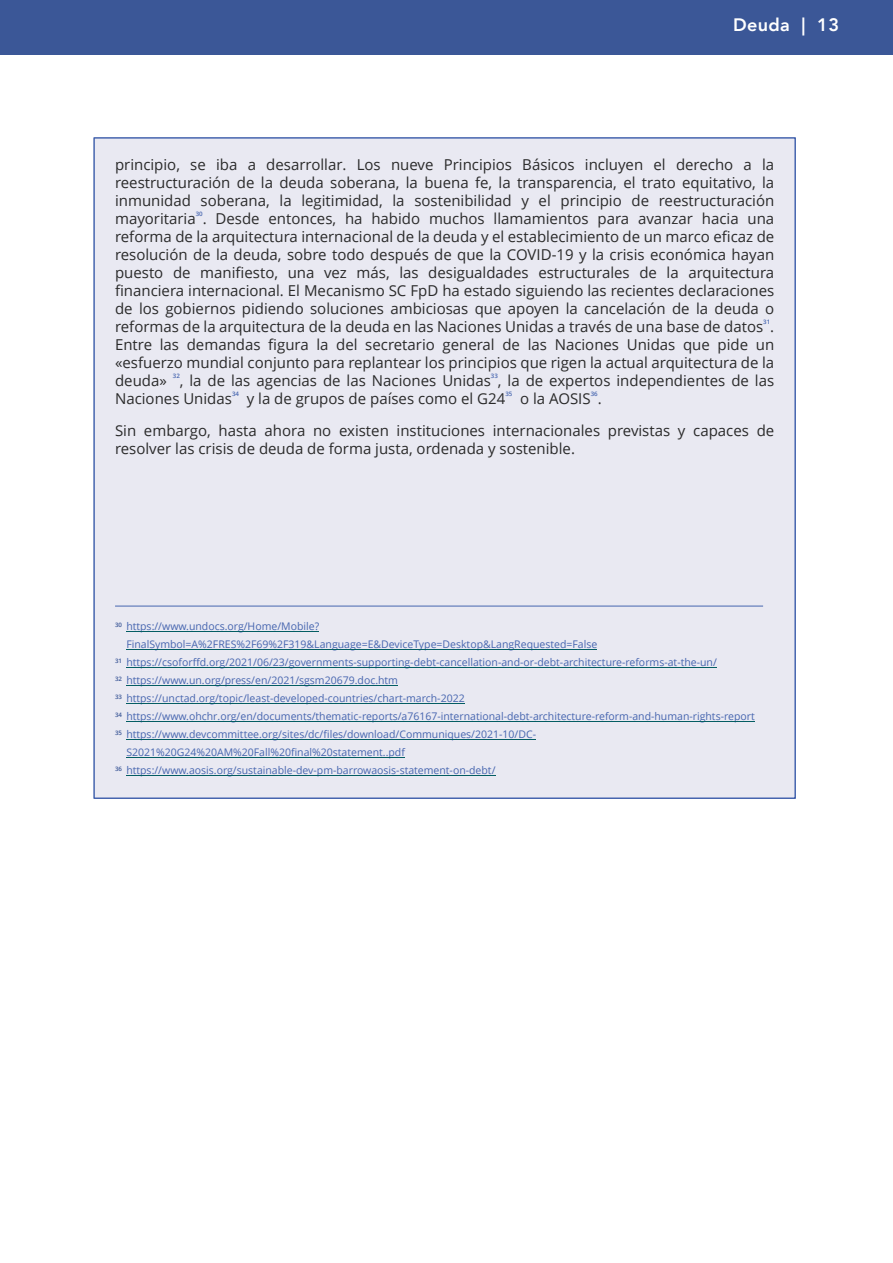
<style>
.page{position:relative;width:893px;height:1263px;background:#fff}
.page>*{position:absolute;margin:0;border:0;box-sizing:border-box;transform-origin:0 0}
.t1{font:800 18px "Avenir";letter-spacing:.02em;color:#fff}
.t2{font:15px/18px "Open Sans";color:#2a2a2a;text-align:justify}
.t3{font:10.5px/18px "Open Sans";color:#4665af}
.t4{font:600 6.15px "Open Sans";color:#4665af}
</style>
<div class="page">
<div style="left:0;top:0;width:893px;height:54px;background:#3b5797"></div>
<div style="left:93px;top:137px;width:703px;height:662px;background:#e9e9f2;border:2px solid #4665af"></div>
<hr style="left:126px;top:685px;width:272px;height:1px;background:#045d63">
<hr style="left:126px;top:775px;width:369px;height:1px;background:#045d63">
<hr style="left:126px;top:739px;width:410px;height:1px;background:#045d63">
<hr style="left:126px;top:757px;width:279px;height:1px;background:#045d63">
<hr style="left:126px;top:703px;width:339px;height:1px;background:#045d63">
<hr style="left:126px;top:667px;width:591px;height:1px;background:#045d63">
<hr style="left:126px;top:721px;width:629px;height:1px;background:#045d63">
<hr style="left:115px;top:606px;width:648px;height:1px;background:#4665af">
<hr style="left:126px;top:631px;width:193px;height:1px;background:#045d63">
<hr style="left:126px;top:649px;width:471px;height:1px;background:#045d63">
<p class="t1" style="left:733px;top:13px;width:107px">Deuda | 13</p>
<p class="t2" style="left:115px;top:157px;width:661px">principio, se iba a desarrollar. Los nueve Principios Básicos incluyen el derecho a la reestructuración de la deuda soberana, la buena fe, la transparencia, el trato equitativo, la inmunidad soberana, la legitimidad, la sostenibilidad y el principio de reestructuración mayoritaria</p>
<p class="t4" style="left:196px;top:212px;width:8px">30</p>
<p class="t2" style="left:115px;top:211px;width:661px;text-indent:88px">. Desde entonces, ha habido muchos llamamientos para avanzar hacia una reforma de la arquitectura internacional de la deuda y el establecimiento de un marco eficaz de resolución de la deuda, sobre todo después de que la COVID-19 y la crisis económica hayan puesto de manifiesto, una vez más, las desigualdades estructurales de la arquitectura financiera internacional. El Mecanismo SC FpD ha estado siguiendo las recientes declaraciones de los gobiernos pidiendo soluciones ambiciosas que apoyen la cancelación de la deuda o reformas de la arquitectura de la deuda en las Naciones Unidas a través de una base de datos</p>
<p class="t4" style="left:763px;top:320px;width:8px">31</p>
<p class="t2" style="left:115px;top:319px;width:661px;text-indent:655px">.<br>Entre las demandas figura la del secretario general de las Naciones Unidas que pide un «esfuerzo mundial conjunto para replantear los principios que rigen la actual arquitectura de la deuda»</p>
<p class="t4" style="left:173px;top:374px;width:8px">32</p>
<p class="t2" style="left:180px;top:373px;width:313px">, la de las agencias de las Naciones Unidas</p>
<p class="t4" style="left:491px;top:374px;width:8px">33</p>
<p class="t2" style="left:498px;top:373px;width:278px">, la de expertos independientes de las</p>
<p class="t2" style="left:115px;top:391px;width:118px">Naciones Unidas</p>
<p class="t4" style="left:232px;top:392px;width:8px">34</p>
<p class="t2" style="left:247px;top:391px;width:260px">y la de grupos de países como el G24</p>
<p class="t4" style="left:505px;top:392px;width:8px">35</p>
<p class="t2" style="left:520px;top:391px;width:72px">o la AOSIS</p>
<p class="t4" style="left:591px;top:392px;width:8px">36</p>
<p class="t2" style="left:115px;top:385px;width:661px;line-height:31.5px;text-indent:483px">.<br>Sin embargo, hasta ahora no existen instituciones internacionales previstas y capaces de</p>
<p class="t2" style="left:115px;top:441px;width:461px">resolver las crisis de deuda de forma justa, ordenada y sostenible.</p>
<p class="t3" style="left:126px;top:618px;width:472px;text-indent:-11px"><sup>30</sup> https://www.undocs.org/Home/Mobile?<br>FinalSymbol=A%2FRES%2F69%2F319&amp;Language=E&amp;DeviceType=Desktop&amp;LangRequested=False</p>
<p class="t3" style="left:115px;top:654px;width:603px"><sup>31</sup> https://csoforffd.org/2021/06/23/governments-supporting-debt-cancellation-and-or-debt-architecture-reforms-at-the-un/</p>
<p class="t3" style="left:115px;top:672px;width:284px"><sup>32</sup> https://www.un.org/press/en/2021/sgsm20679.doc.htm</p>
<p class="t3" style="left:115px;top:690px;width:351px"><sup>33</sup> https://unctad.org/topic/least-developed-countries/chart-march-2022</p>
<p class="t3" style="left:115px;top:708px;width:641px"><sup>34</sup> https://www.ohchr.org/en/documents/thematic-reports/a76167-international-debt-architecture-reform-and-human-rights-report</p>
<p class="t3" style="left:126px;top:726px;width:411px;text-indent:-11px"><sup>35</sup> https://www.devcommittee.org/sites/dc/files/download/Communiques/2021-10/DC-<br>S2021%20G24%20AM%20Fall%20final%20statement..pdf</p>
<p class="t3" style="left:115px;top:762px;width:382px"><sup>36</sup> https://www.aosis.org/sustainable-dev-pm-barrowaosis-statement-on-debt/</p>
</div>
